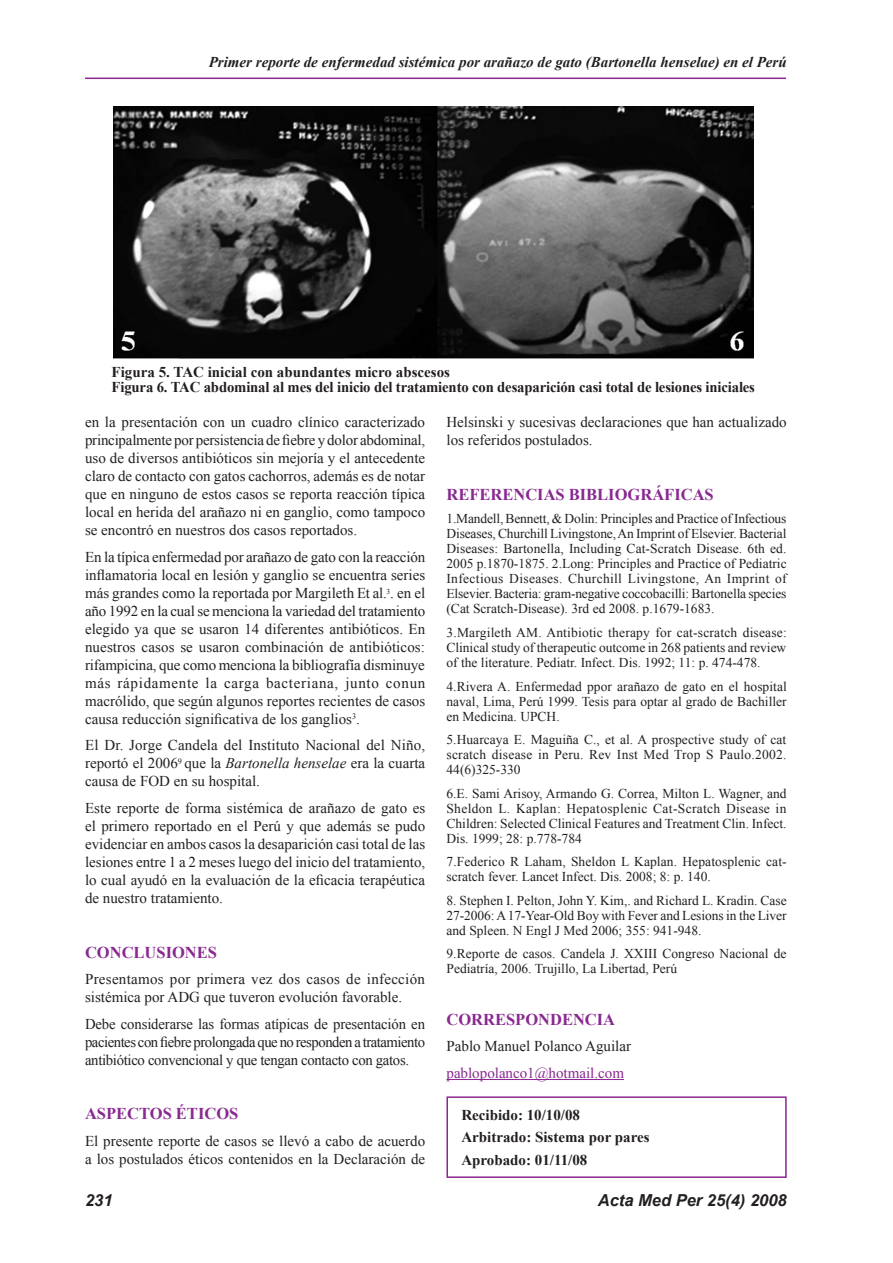
<style>
.page{position:relative;width:893px;height:1263px;background:#fff}
.page>*{position:absolute;margin:0;border:0;box-sizing:border-box;transform-origin:0 0}
.sub1{font:700 16.5px "Times New Roman";color:#892890}
.t1{font:italic 700 16.5px "Arial";color:#231f20}
.TEXTOS{font:15px/18px "Times New Roman";color:#231f20;text-align:justify}
.NOMBRE_de_tabla{font:700 15px "Times New Roman";letter-spacing:-.01em;color:#231f20}
.t2{font:italic 700 15px "Times New Roman";color:#231f20}
.TEXTOS-2{font:700 15px "Times New Roman";color:#231f20}
.TEXTOS-3{font:15px "Times New Roman";color:#892890}
.Referencias{font:13.5px/15px "Times New Roman";color:#231f20;text-align:justify}
.s1{font-style:italic}
</style>
<div class="page">
<hr style="left:85px;top:78px;width:701px;height:1px;background:#892890">
<hr style="left:446px;top:1079px;width:178px;height:1px;background:#892890">
<div style="left:446px;top:1096px;width:341px;height:82px;border:2px solid #892890"></div>
<img style="left:113px;top:106px;width:641px;height:253px">
<p class="t2" style="left:209px;top:51px;width:579px">Primer reporte de enfermedad sistémica por arañazo de gato (Bartonella henselae) en el Perú</p>
<p class="NOMBRE_de_tabla" style="left:112px;top:362px;width:340px">Figura 5. TAC inicial con abundantes micro abscesos</p>
<p class="NOMBRE_de_tabla" style="left:112px;top:377px;width:645px">Figura 6. TAC abdominal al mes del inicio del tratamiento con desaparición casi total de lesiones iniciales</p>
<p class="TEXTOS" style="left:85px;top:413px;width:342px">en la presentación con un cuadro clínico caracterizado principalmente por persistencia de fiebre y dolor abdominal, uso de diversos antibióticos sin mejoría y el antecedente claro de contacto con gatos cachorros, además es de notar que en ninguno de estos casos se reporta reacción típica local en herida del arañazo ni en ganglio, como tampoco se encontró en nuestros dos casos reportados.</p>
<p class="TEXTOS" style="left:85px;top:547px;width:342px">En la típica enfermedad por arañazo de gato con la reacción inflamatoria local en lesión y ganglio se encuentra series más grandes como la reportada por Margileth Et al.<sup>3</sup>. en el año 1992 en la cual se menciona la variedad del tratamiento elegido ya que se usaron 14 diferentes antibióticos. En nuestros casos se usaron combinación de antibióticos: rifampicina, que como menciona la bibliografía disminuye más rápidamente la carga bacteriana, junto conun macrólido, que según algunos reportes recientes de casos causa reducción significativa de los ganglios<sup>3</sup>.</p>
<p class="TEXTOS" style="left:85px;top:736px;width:342px">El Dr. Jorge Candela del Instituto Nacional del Niño, reportó el 2006<sup>9</sup> que la <span class="s1">Bartonella henselae</span> era la cuarta causa de FOD en su hospital.</p>
<p class="TEXTOS" style="left:85px;top:798px;width:342px">Este reporte de forma sistémica de arañazo de gato es el primero reportado en el Perú y que además se pudo evidenciar en ambos casos la desaparición casi total de las lesiones entre 1 a 2 meses luego del inicio del tratamiento, lo cual ayudó en la evaluación de la eficacia terapéutica de nuestro tratamiento.</p>
<p class="TEXTOS" style="left:446px;top:413px;width:342px">Helsinski y sucesivas declaraciones que han actualizado los referidos postulados.</p>
<p class="sub1" style="left:446px;top:483px;width:269px">REFERENCIAS BIBLIOGRÁFICAS</p>
<p class="Referencias" style="left:446px;top:511px;width:342px">1.Mandell, Bennett, &amp; Dolin: Principles and Practice of Infectious Diseases, Churchill Livingstone, An Imprint of Elsevier. Bacterial Diseases: Bartonella, Including Cat-Scratch Disease. 6th ed.<br>2005 p.1870-1875. 2.Long: Principles and Practice of Pediatric Infectious Diseases. Churchill Livingstone, An Imprint of Elsevier. Bacteria: gram-negative coccobacilli: Bartonella species (Cat Scratch-Disease). 3rd ed 2008. p.1679-1683.</p>
<p class="Referencias" style="left:446px;top:625px;width:342px">3.Margileth AM. Antibiotic therapy for cat-scratch disease:<br>Clinical study of therapeutic outcome in 268 patients and review of the literature. Pediatr. Infect. Dis. 1992; 11: p. 474-478.</p>
<p class="Referencias" style="left:446px;top:678px;width:342px">4.Rivera A. Enfermedad ppor arañazo de gato en el hospital naval, Lima, Perú 1999. Tesis para optar al grado de Bachiller en Medicina. UPCH.</p>
<p class="Referencias" style="left:446px;top:732px;width:341px">5.Huarcaya E. Maguiña C., et al. A prospective study of cat scratch disease in Peru. Rev Inst Med Trop S Paulo.2002.<br>44(6)325-330</p>
<p class="Referencias" style="left:446px;top:785px;width:342px">6.E. Sami Arisoy, Armando G. Correa, Milton L. Wagner, and Sheldon L. Kaplan: Hepatosplenic Cat-Scratch Disease in Children: Selected Clinical Features and Treatment Clin. Infect.<br>Dis. 1999; 28: p.778-784</p>
<p class="Referencias" style="left:446px;top:854px;width:342px">7.Federico R Laham, Sheldon L Kaplan. Hepatosplenic cat&shy;scratch fever. Lancet Infect. Dis. 2008; 8: p. 140.</p>
<p class="Referencias" style="left:446px;top:892px;width:342px">8. Stephen I. Pelton, John Y. Kim,. and Richard L. Kradin. Case 27-2006: A 17-Year-Old Boy with Fever and Lesions in the Liver and Spleen. N Engl J Med 2006; 355: 941-948.</p>
<p class="Referencias" style="left:446px;top:946px;width:342px">9.Reporte de casos. Candela J. XXIII Congreso Nacional de<br>Pediatría, 2006. Trujillo, La Libertad, Perú</p>
<p class="sub1" style="left:446px;top:1008px;width:170px">CORRESPONDENCIA</p>
<p class="TEXTOS" style="left:446px;top:1037px;width:186px">Pablo Manuel Polanco Aguilar</p>
<p class="TEXTOS-3" style="left:446px;top:1063px;width:179px">pablopolanco1@hotmail.com</p>
<p class="TEXTOS-2" style="left:461px;top:1105px;width:120px">Recibido: 10/10/08</p>
<p class="TEXTOS-2" style="left:461px;top:1127px;width:190px">Arbitrado: Sistema por pares</p>
<p class="TEXTOS-2" style="left:461px;top:1149px;width:127px">Aprobado: 01/11/08</p>
<p class="sub1" style="left:85px;top:940px;width:134px">CONCLUSIONES</p>
<p class="TEXTOS" style="left:85px;top:970px;width:341px">Presentamos por primera vez dos casos de infección sistémica por ADG que tuveron evolución favorable.</p>
<p class="TEXTOS" style="left:85px;top:1014px;width:342px">Debe considerarse las formas atípicas de presentación en pacientes con fiebre prolongada que no responden a tratamiento antibiótico convencional y que tengan contacto con gatos.</p>
<p class="sub1" style="left:85px;top:1102px;width:155px">ASPECTOS ÉTICOS</p>
<p class="TEXTOS" style="left:85px;top:1131px;width:342px">El presente reporte de casos se llevó a cabo de acuerdo a los postulados éticos contenidos en la Declaración de</p>
<p class="t1" style="left:85px;top:1189px;width:29px">231</p>
<p class="t1" style="left:598px;top:1189px;width:190px">Acta Med Per 25(4) 2008</p>
</div>
